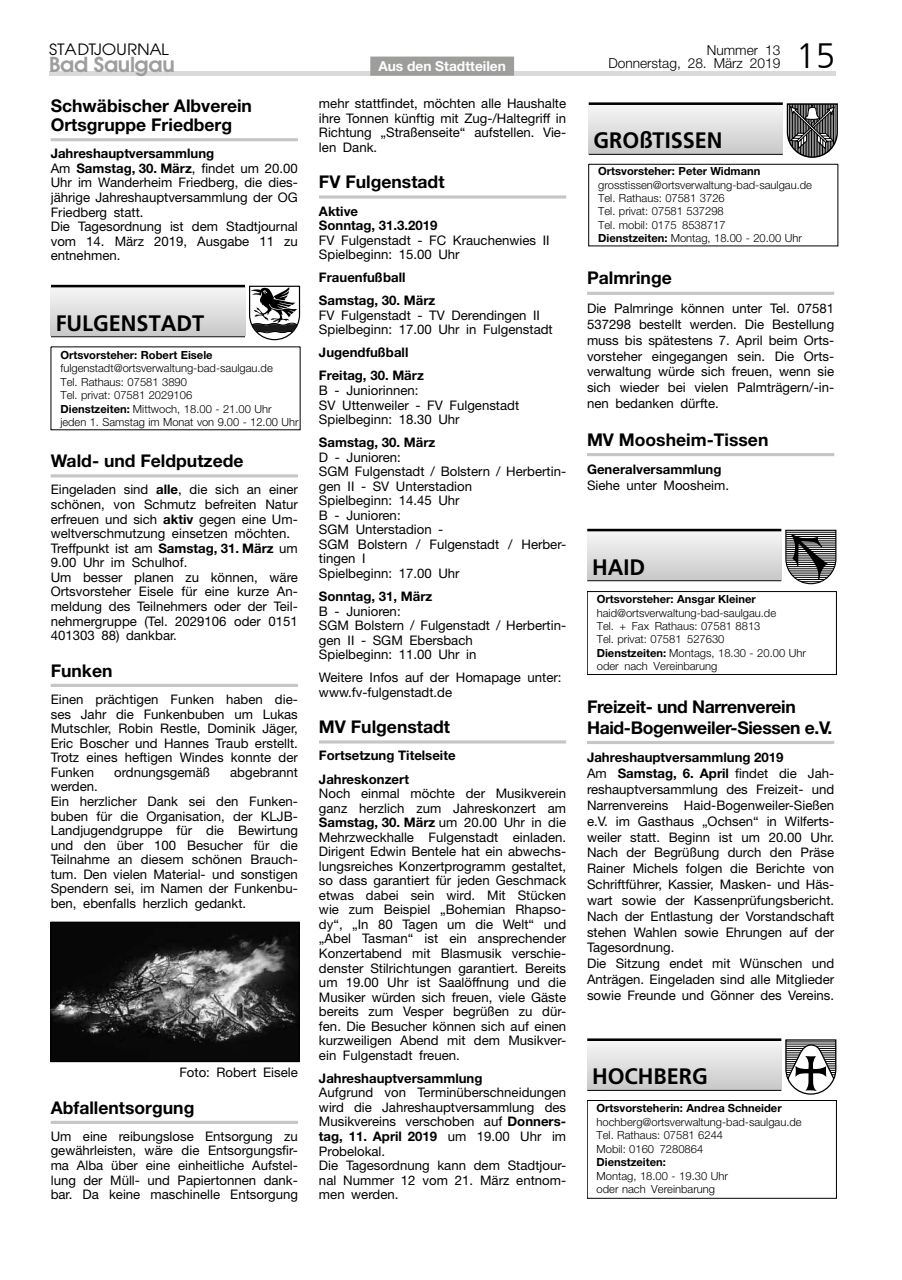
<style>
.page{position:relative;width:902px;height:1280px;background:#fff}
.page>*{position:absolute;margin:0;border:0;box-sizing:border-box;transform-origin:0 0}
.t1{font:300 35.1px "Frutiger";color:#000}
.t2{font:700 22.35px "Frutiger";color:#000}
.t3{font:600 21.45px "Avant Garde Two BQ";letter-spacing:-.02em;color:#9d9d9c}
.t4{font:700 17.55px/19.4px "Helvetica Neue";color:#000}
.t5{font:700 17.55px/20.7px "Helvetica Neue";letter-spacing:-.02em;color:#000}
.t6{font:16.35px "Avant Garde Two BQ";color:#000;scale:1.08 1}
.t7{font:300 13.65px/13.5px "Helvetica Neue";color:#000;text-align:right}
.t8{font:700 13.65px "Helvetica Neue";color:#fff}
.t9{font:13.2px/14.5px "Helvetica Neue";color:#000}
.t10{font:700 13.2px/23.1px "Helvetica Neue";color:#000}
.t11{font:300 11.25px/13.4px "Helvetica Neue";color:#000}
.t12{font:700 11.25px "Helvetica Neue";color:#000}
.s1{font-weight:700}
</style>
<div class="page">
<div style="left:49px;top:71px;width:786px;height:5px;background:#dadada"></div>
<div style="left:370px;top:57px;width:144px;height:19px;background:#9d9d9c"></div>
<hr style="left:51px;top:138px;width:247px;height:3px;background:#c6c6c6">
<hr style="left:51px;top:474px;width:247px;height:3px;background:#c6c6c6">
<hr style="left:51px;top:684px;width:247px;height:3px;background:#c6c6c6">
<hr style="left:51px;top:1121px;width:247px;height:3px;background:#c6c6c6">
<svg style="left:51px;top:285px;width:249px;height:145px"></svg>
<img style="left:53px;top:924px;width:244px;height:136px">
<div style="left:51px;top:922px;width:248px;height:140px;border:1px solid #000"></div>
<svg style="left:319px;top:195px;width:247px;height:4px"></svg>
<hr style="left:319px;top:740px;width:247px;height:3px;background:#c6c6c6">
<hr style="left:587px;top:292px;width:247px;height:3px;background:#c6c6c6">
<hr style="left:587px;top:453px;width:247px;height:3px;background:#c6c6c6">
<hr style="left:587px;top:741px;width:247px;height:3px;background:#c6c6c6">
<svg style="left:588px;top:102px;width:250px;height:144px"></svg>
<div style="left:587px;top:531px;width:194px;height:49px;background:linear-gradient(to bottom,#f6f6f6,#c9c9c8)"></div>
<svg style="left:785px;top:529px;width:51px;height:56px"></svg>
<hr style="left:587px;top:529px;width:194px;height:2px;background:#000">
<hr style="left:587px;top:580px;width:194px;height:1px;background:#000">
<svg style="left:587px;top:591px;width:249px;height:84px"></svg>
<hr style="left:587px;top:1038px;width:194px;height:3px;background:#000">
<svg style="left:587px;top:1039px;width:249px;height:159px"></svg>
<p class="t6" style="left:49px;top:40px;width:112px">STADTJOURNAL</p>
<h3 class="t3" style="left:49px;top:52px;width:127px">Bad Saulgau</h3>
<p class="t8" style="left:378px;top:57px;width:129px">Aus den Stadtteilen</p>
<h3 class="t4" style="left:51px;top:95px;width:203px">Schwäbischer Albverein<br>Ortsgruppe Friedberg</h3>
<p class="t9" style="left:51px;top:146px;width:249px"><span class="s1">Jahreshauptversammlung<br></span>Am <span class="s1">Samstag, 30. März</span>, findet um 20.00<br>Uhr im Wanderheim Friedberg, die dies&shy;jährige Jahreshauptversammlung der OG<br>Friedberg statt.<br>Die Tagesordnung ist dem Stadtjournal vom 14. März 2019, Ausgabe 11 zu entnehmen.</p>
<p class="t9" style="left:319px;top:96px;width:249px;text-align:justify">mehr stattfindet, möchten alle Haushalte ihre Tonnen künftig mit Zug-/Haltegriff in Richtung „Straßenseite“ aufstellen. Vie&shy;len Dank.</p>
<h3 class="t4" style="left:319px;top:172px;width:127px">FV Fulgenstadt</h3>
<p class="t10" style="left:319px;top:203px;width:120px;line-height:14.5px">Aktive<br>Sonntag, 31.3.2019</p>
<p class="t9" style="left:319px;top:232px;width:232px">FV Fulgenstadt - FC Krauchenwies II<br>Spielbeginn: 15.00 Uhr</p>
<p class="t10" style="left:319px;top:266px;width:118px">Frauenfußball<br>Samstag, 30. März</p>
<p class="t9" style="left:319px;top:308px;width:235px">FV Fulgenstadt - TV Derendingen II<br>Spielbeginn: 17.00 Uhr in Fulgenstadt</p>
<p class="t10" style="left:319px;top:341px;width:106px">Jugendfußball<br>Freitag, 30. März</p>
<p class="t9" style="left:319px;top:383px;width:202px">B - Juniorinnen:<br>SV Uttenweiler - FV Fulgenstadt<br>Spielbeginn: 18.30 Uhr</p>
<p class="t10" style="left:319px;top:430px;width:118px">Samstag, 30. März</p>
<p class="t9" style="left:319px;top:449px;width:249px">D - Junioren:<br>SGM Fulgenstadt / Bolstern / Herbertin&shy;gen II - SV Unterstadion<br>Spielbeginn: 14.45 Uhr<br>B - Junioren:<br>SGM Unterstadion -<br>SGM Bolstern / Fulgenstadt / Herber&shy;tingen I<br>Spielbeginn: 17.00 Uhr</p>
<p class="t10" style="left:319px;top:584px;width:115px">Sonntag, 31, März</p>
<p class="t9" style="left:319px;top:603px;width:249px">B - Junioren:<br>SGM Bolstern / Fulgenstadt / Herbertin&shy;gen II - SGM Ebersbach<br>Spielbeginn: 11.00 Uhr in</p>
<p class="t9" style="left:319px;top:670px;width:244px">Weitere Infos auf der Homapage unter: www.fv-fulgenstadt.de</p>
<h3 class="t4" style="left:319px;top:717px;width:132px">MV Fulgenstadt</h3>
<p class="t10" style="left:319px;top:744px;width:138px">Fortsetzung Titelseite<br>Jahreskonzert</p>
<p class="t9" style="left:319px;top:786px;width:249px;text-align:justify">Noch einmal möchte der Musikverein ganz herzlich zum Jahreskonzert am <span class="s1">Samstag, 30. März</span> um 20.00 Uhr in die Mehrzweckhalle Fulgenstadt einladen.<br>Dirigent Edwin Bentele hat ein abwechs&shy;lungsreiches Konzertprogramm gestaltet, so dass garantiert für jeden Geschmack etwas dabei sein wird. Mit Stücken wie zum Beispiel „Bohemian Rhapso&shy;dy“, „In 80 Tagen um die Welt“ und „Abel Tasman“ ist ein ansprechender Konzertabend mit Blasmusik verschie&shy;denster Stilrichtungen garantiert. Bereits um 19.00 Uhr ist Saalöffnung und die Musiker würden sich freuen, viele Gäste bereits zum Vesper begrüßen zu dür&shy;fen. Die Besucher können sich auf einen kurzweiligen Abend mit dem Musikver&shy;ein Fulgenstadt freuen.</p>
<p class="t10" style="left:319px;top:1066px;width:165px">Jahreshauptversammlung</p>
<p class="t9" style="left:319px;top:1085px;width:249px">Aufgrund von Terminüberschneidungen wird die Jahreshauptversammlung des<br>Musikvereins verschoben auf <span class="s1">Donners&shy;tag, 11. April 2019</span> um 19.00 Uhr im<br>Probelokal.<br>Die Tagesordnung kann dem Stadtjour&shy;nal Nummer 12 vom 21. März entnom&shy;men werden.</p>
<h2 class="t2" style="left:56px;top:310px;width:150px">FULGENSTADT</h2>
<p class="t12" style="left:60px;top:348px;width:154px">Ortsvorsteher: Robert Eisele</p>
<p class="t11" style="left:60px;top:361px;width:239px">fulgenstadt@ortsverwaltung-bad-saulgau.de<br>Tel. Rathaus: 07581 3890<br>Tel. privat: 07581 2029106<br><span class="s1">Dienstzeiten:</span> Mittwoch, 18.00 - 21.00 Uhr jeden 1. Samstag im Monat von 9.00 - 12.00 Uhr</p>
<h3 class="t4" style="left:51px;top:451px;width:194px">Wald- und Feldputzede</h3>
<p class="t9" style="left:51px;top:482px;width:249px">Eingeladen sind <span class="s1">alle</span>, die sich an einer schönen, von Schmutz befreiten Natur erfreuen und sich <span class="s1">aktiv</span> gegen eine Um&shy;weltverschmutzung einsetzen möchten.<br>Treffpunkt ist am <span class="s1">Samstag, 31. März</span> um 9.00 Uhr im Schulhof.<br>Um besser planen zu können, wäre Ortsvorsteher Eisele für eine kurze An&shy;meldung des Teilnehmers oder der Teil&shy;nehmergruppe (Tel. 2029106 oder 0151<br>401303 88) dankbar.</p>
<h3 class="t4" style="left:51px;top:660px;width:63px">Funken</h3>
<p class="t9" style="left:51px;top:692px;width:249px;text-align:justify">Einen prächtigen Funken haben die&shy;ses Jahr die Funkenbuben um Lukas Mutschler, Robin Restle, Dominik Jäger, Eric Boscher und Hannes Traub erstellt.<br>Trotz eines heftigen Windes konnte der Funken</p>
<p class="t9" style="left:114px;top:765px;width:98px">ordnungsgemäß</p>
<p class="t9" style="left:230px;top:765px;width:69px">abgebrannt</p>
<p class="t9" style="left:51px;top:779px;width:249px">werden.<br>Ein herzlicher Dank sei den Funken&shy;buben für die Organisation, der KLJB-Landjugendgruppe für die Bewirtung und den über 100 Besucher für die Teilnahme an diesem schönen Brauch&shy;tum. Den vielen Material- und sonstigen Spendern sei, im Namen der Funkenbu&shy;ben, ebenfalls herzlich gedankt.</p>
<p class="t9" style="left:179px;top:1065px;width:120px">Foto: Robert Eisele</p>
<h3 class="t4" style="left:51px;top:1097px;width:145px">Abfallentsorgung</h3>
<p class="t9" style="left:51px;top:1129px;width:249px;text-align:justify">Um eine reibungslose Entsorgung zu gewährleisten, wäre die Entsorgungsfir&shy;ma Alba über eine einheitliche Aufstel&shy;lung der Müll- und Papiertonnen dank&shy;bar. Da keine maschinelle Entsorgung</p>
<p class="t7" style="left:608px;top:43px;width:173px">Nummer 13<br>Donnerstag, 28. März 2019</p>
<h1 class="t1" style="left:796px;top:36px;width:41px">15</h1>
<h2 class="t2" style="left:593px;top:128px;width:131px">GROßTISSEN</h2>
<p class="t12" style="left:598px;top:164px;width:164px">Ortsvorsteher: Peter Widmann</p>
<p class="t11" style="left:598px;top:178px;width:215px">grosstissen@ortsverwaltung-bad-saulgau.de<br>Tel. Rathaus: 07581 3726<br>Tel. privat: 07581 537298<br>Tel. mobil: 0175 8538717<br><span class="s1">Dienstzeiten:</span> Montag, 18.00 - 20.00 Uhr</p>
<h3 class="t4" style="left:587px;top:268px;width:86px">Palmringe</h3>
<p class="t9" style="left:587px;top:300px;width:249px;line-height:15.9px;text-align:justify">Die Palmringe können unter Tel. 07581<br>537298 bestellt werden. Die Bestellung muss bis spätestens 7. April beim Orts&shy;vorsteher eingegangen sein. Die Orts&shy;verwaltung würde sich freuen, wenn sie sich wieder bei vielen Palmträgern/-in&shy;nen bedanken dürfte.</p>
<h3 class="t4" style="left:587px;top:429px;width:183px">MV Moosheim-Tissen</h3>
<p class="t10" style="left:587px;top:458px;width:136px">Generalversammlung</p>
<p class="t9" style="left:587px;top:478px;width:143px">Siehe unter Moosheim.</p>
<h2 class="t2" style="left:592px;top:554px;width:55px">HAID</h2>
<p class="t12" style="left:596px;top:592px;width:160px">Ortsvorsteher: Ansgar Kleiner</p>
<p class="t11" style="left:596px;top:606px;width:211px">haid@ortsverwaltung-bad-saulgau.de<br>Tel. + Fax Rathaus: 07581 8813<br>Tel. privat: 07581 527630<br><span class="s1">Dienstzeiten:</span> Montags, 18.30 - 20.00 Uhr oder nach Vereinbarung</p>
<h3 class="t5" style="left:587px;top:696px;width:247px">Freizeit- und Narrenverein<br>Haid-Bogenweiler-Siessen e.V.</h3>
<p class="t9" style="left:587px;top:749px;width:249px;line-height:15.9px"><span class="s1">Jahreshauptversammlung 2019<br></span>Am <span class="s1">Samstag, 6. April</span> findet die Jah&shy;reshauptversammlung des Freizeit- und Narrenvereins Haid-Bogenweiler-Sießen e.V. im Gasthaus „Ochsen“ in Wilferts&shy;weiler statt. Beginn ist um 20.00 Uhr.<br>Nach der Begrüßung durch den Präse Rainer Michels folgen die Berichte von Schriftführer, Kassier, Masken- und Häs&shy;wart sowie der Kassenprüfungsbericht.<br>Nach der Entlastung der Vorstandschaft stehen Wahlen sowie Ehrungen auf der Tagesordnung.<br>Die Sitzung endet mit Wünschen und Anträgen. Eingeladen sind alle Mitglieder sowie Freunde und Gönner des Vereins.</p>
<h2 class="t2" style="left:592px;top:1063px;width:117px">HOCHBERG</h2>
<p class="t12" style="left:596px;top:1101px;width:187px">Ortsvorsteherin: Andrea Schneider</p>
<p class="t11" style="left:596px;top:1115px;width:206px">hochberg@ortsverwaltung-bad-saulgau.de<br>Tel. Rathaus: 07581 6244<br>Mobil: 0160 7280864</p>
<p class="t12" style="left:596px;top:1155px;width:71px">Dienstzeiten:</p>
<p class="t11" style="left:596px;top:1168px;width:133px">Montag, 18.00 - 19.30 Uhr oder nach Vereinbarung</p>
</div>
